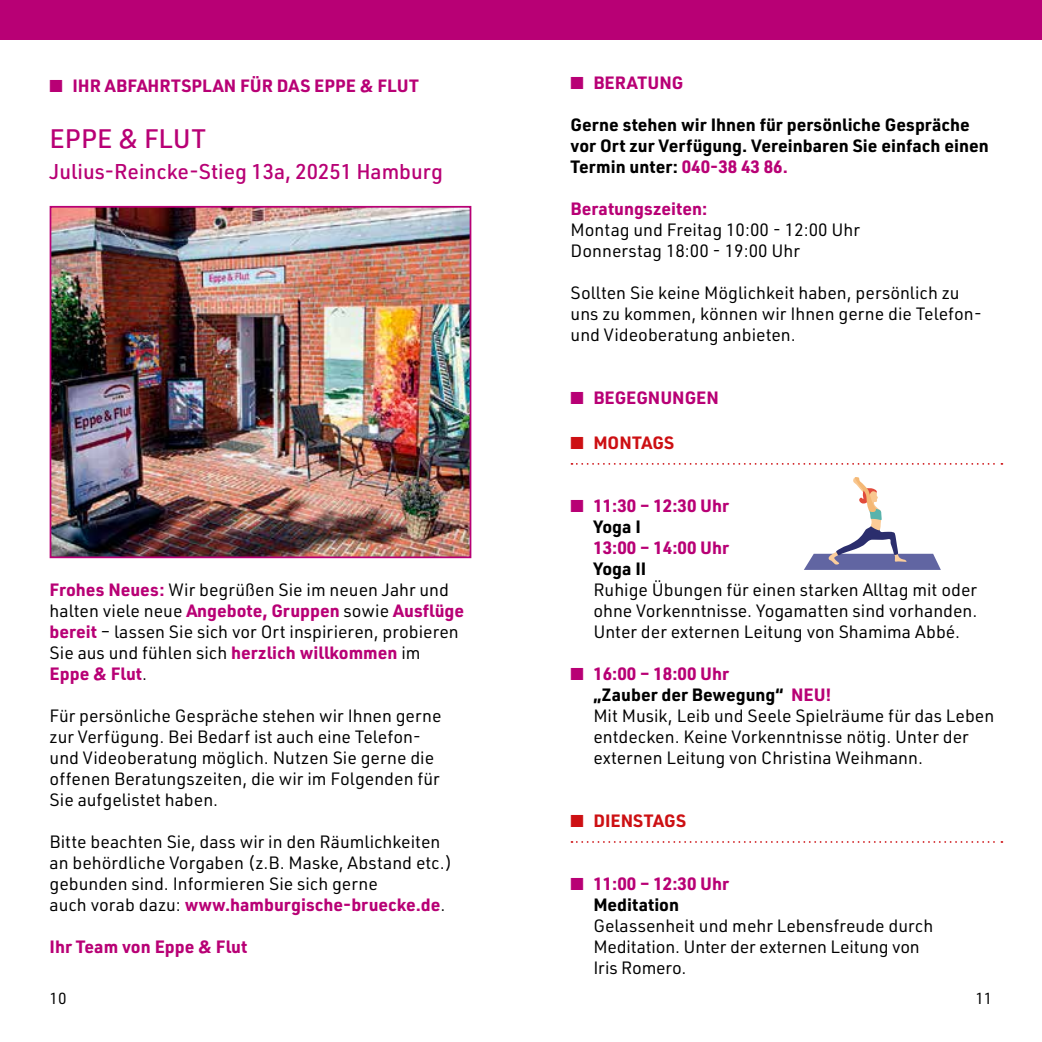
<style>
.page{position:relative;width:1042px;height:1042px;background:#fff}
.page>*{position:absolute;margin:0;border:0;box-sizing:border-box;transform-origin:0 0}
.t1{font:500 26.25px "URWDIN";letter-spacing:.01em;color:#b80075}
.t2{font:500 21px "URWDIN";color:#b80075}
.t3{font:17.5px/21px "URWDIN";color:#000}
.t4{font:700 17.5px/21px "URWDIN";color:#b80075}
.t5{font:700 17.5px/21px "URWDIN";color:#000}
.t6{font:700 17.5px "URWDIN";color:#cd1013}
.t7{font:15.75px "URWDIN";color:#000}
.s1{font-weight:700;color:#b80075}
.s2{color:#b80075}
.s3{color:#000}
.s4{font-weight:700}
</style>
<div class="page">
<svg style="left:571px;top:463px;width:431px;height:2px"></svg>
<svg style="left:571px;top:841px;width:431px;height:2px"></svg>
<div style="left:0;top:0;width:521px;height:40px;background:#b80075"></div>
<div style="left:521px;top:0;width:521px;height:40px;background:#b80075"></div>
<img style="left:53px;top:209px;width:415px;height:346px">
<div style="left:50px;top:206px;width:421px;height:352px;border:2px solid #b80075"></div>
<svg style="left:804px;top:477px;width:137px;height:93px"></svg>
<p class="t4" style="left:50px;top:74px;width:371px">■ IHR ABFAHRTSPLAN FÜR DAS EPPE &amp; FLUT</p>
<h1 class="t1" style="left:50px;top:121px;width:158px">EPPE &amp; FLUT</h1>
<p class="t2" style="left:50px;top:158px;width:395px">Julius-Reincke-Stieg 13a, 20251 Hamburg</p>
<p class="t3" style="left:50px;top:578px;width:416px"><span class="s1">Frohes Neues:</span> Wir begrüßen Sie im neuen Jahr und halten viele neue <span class="s1">Angebote, Gruppen</span> sowie <span class="s1">Ausflüge bereit</span> – lassen Sie sich vor Ort inspirieren, probieren Sie aus und fühlen sich <span class="s1">herzlich willkommen</span> im <span class="s1">Eppe &amp; Flut</span>.</p>
<p class="t3" style="left:50px;top:704px;width:393px">Für persönliche Gespräche stehen wir Ihnen gerne zur Verfügung. Bei Bedarf ist auch eine Telefon&shy;und Videoberatung möglich. Nutzen Sie gerne die offenen Beratungszeiten, die wir im Folgenden für Sie aufgelistet haben.</p>
<p class="t3" style="left:50px;top:830px;width:404px">Bitte beachten Sie, dass wir in den Räumlichkeiten an behördliche Vorgaben (z.B. Maske, Abstand etc.) gebunden sind. Informieren Sie sich gerne<br>auch vorab dazu: <span class="s1">www.hamburgische-bruecke.de</span>.</p>
<p class="t4" style="left:50px;top:935px;width:199px">Ihr Team von Eppe &amp; Flut</p>
<p class="t7" style="left:50px;top:987px;width:19px">10</p>
<p class="t4" style="left:570px;top:71px;width:114px">■ BERATUNG</p>
<p class="t5" style="left:570px;top:113px;width:419px">Gerne stehen wir Ihnen für persönliche Gespräche vor Ort zur Verfügung. Vereinbaren Sie einfach einen<br>Termin unter: <span class="s2">040-38 43 86.</span></p>
<p class="t4" style="left:570px;top:197px;width:138px">Beratungszeiten:</p>
<p class="t3" style="left:570px;top:219px;width:291px">Montag und Freitag 10:00 - 12:00 Uhr<br>Donnerstag 18:00 - 19:00 Uhr</p>
<p class="t3" style="left:570px;top:282px;width:413px">Sollten Sie keine Möglichkeit haben, persönlich zu uns zu kommen, können wir Ihnen gerne die Telefon&shy;und Videoberatung anbieten.</p>
<p class="t4" style="left:570px;top:386px;width:150px">■ BEGEGNUNGEN</p>
<p class="t6" style="left:570px;top:430px;width:105px">■ MONTAGS</p>
<p class="t4" style="left:593px;top:494px;width:137px;text-indent:-23px">■ 11:30 – 12:30 Uhr<br><span class="s3">Yoga I</span></p>
<p class="t4" style="left:593px;top:536px;width:137px">13:00 – 14:00 Uhr</p>
<p class="t5" style="left:593px;top:557px;width:54px">Yoga II</p>
<p class="t3" style="left:593px;top:578px;width:385px;text-align:justify">Ruhige Übungen für einen starken Alltag mit oder ohne Vorkenntnisse. Yogamatten sind vorhanden.<br>Unter der externen Leitung von Shamima Abbé.</p>
<p class="t3" style="left:593px;top:662px;width:402px;text-indent:-23px"><span class="s2">■</span> <span class="s1">16:00 – 18:00 Uhr<br></span><span class="s4">„Zauber der Bewegung“</span> <span class="s1">NEU!<br></span>Mit Musik, Leib und Seele Spielräume für das Leben entdecken. Keine Vorkenntnisse nötig. Unter der externen Leitung von Christina Weihmann.</p>
<p class="t6" style="left:570px;top:808px;width:117px">■ DIENSTAGS</p>
<p class="t4" style="left:593px;top:872px;width:137px;text-indent:-23px">■ 11:00 – 12:30 Uhr<br><span class="s3">Meditation</span></p>
<p class="t3" style="left:593px;top:914px;width:341px">Gelassenheit und mehr Lebensfreude durch<br>Meditation. Unter der externen Leitung von<br>Iris Romero.</p>
<p class="t7" style="left:975px;top:987px;width:19px">11</p>
</div>
